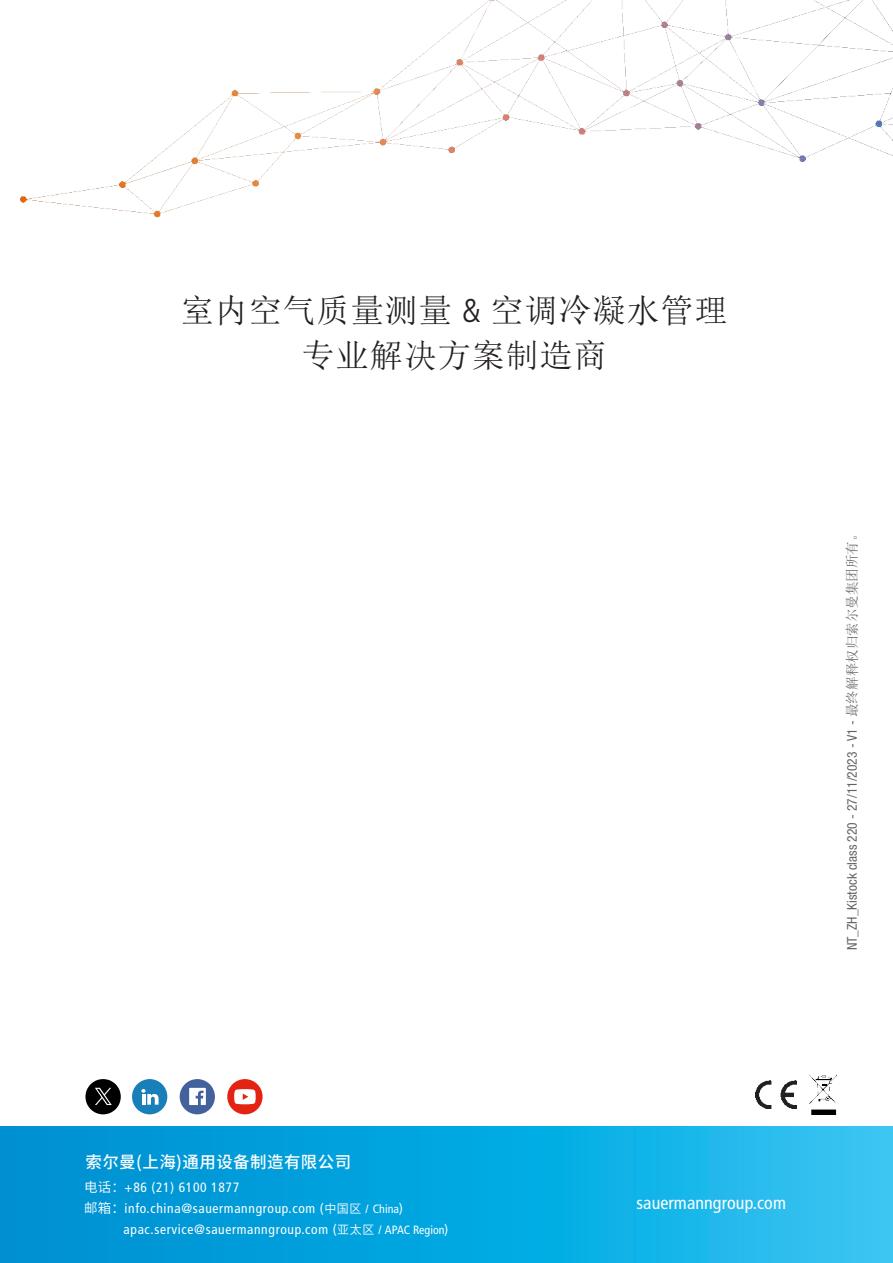
<style>
.page{position:relative;width:893px;height:1263px;background:#fff}
.page>*{position:absolute;margin:0;border:0;box-sizing:border-box;transform-origin:0 0}
.t1{font:33px/45px "Sim Sun";letter-spacing:.03em;color:#231f20;text-align:center}
.t2{font:condensed 18px "Frutiger LT Std";letter-spacing:.005em;color:#fff}
.t3{font:500 16.5px "Source Han Sans CN";letter-spacing:.025em;color:#fff}
.t4{font:condensed 13.5px "Frutiger LT Std";letter-spacing:.05em;color:#fff}
.t5{font:condensed 13.5px "Helvetica Neue LT Std";color:#636366}
.s1{font-family:"Frutiger LT Std";font-weight:300;font-stretch:condensed}
.s2{font-family:"Sim Sun";font-stretch:normal}
.s3{font-family:"Source Han Sans CN";font-stretch:normal}
.s4{font-family:"Source Han Sans CN";font-stretch:normal;font-size:12px}
.s5{font-size:12px}
</style>
<div class="page">
<svg style="left:0;top:1127px;width:893px;height:136px;background:#0ca8e0"></svg>
<img style="left:19px;top:0;width:874px;height:218px">
<svg style="left:180px;top:1079px;width:35px;height:35px"></svg>
<div style="left:132px;top:1079px;width:35px;height:35px;background:#187fb8;border-radius:50%"></div>
<svg style="left:141px;top:1089px;width:18px;height:16px"></svg>
<svg style="left:85px;top:1079px;width:36px;height:35px"></svg>
<div style="left:227px;top:1079px;width:36px;height:35px;background:#e42313;border-radius:50%"></div>
<svg style="left:234px;top:1089px;width:22px;height:15px"></svg>
<img style="left:756px;top:1080px;width:40px;height:29px">
<img style="left:809px;top:1075px;width:27px;height:39px">
<h1 class="t1" style="left:181px;top:287px;width:548px">室内空气质量测量 <span class="s1">&amp;</span> 空调冷凝水管理专业解决方案制造商</h1>
<p class="t5" style="left:844px;top:950px;width:424px;rotate:-90deg">NT_ZH_Kistock class 220 - 27/11/2023 - V1 - <span class="s2">最终解释权归索尔曼集团所有。</span></p>
<p class="t3" style="left:85px;top:1152px;width:267px">索尔曼(上海)通用设备制造有限公司</p>
<p class="t4" style="left:84px;top:1179px;width:157px"><span class="s3">电话：</span>+86 (21) 6100 1877</p>
<p class="t4" style="left:84px;top:1200px;width:320px"><span class="s3">邮箱：</span>info.china@sauermanngroup.com (<span class="s4">中国区</span> <span class="s5">/ China</span>)</p>
<p class="t4" style="left:124px;top:1221px;width:326px">apac.service@sauermanngroup.com (<span class="s4">亚太区</span> <span class="s5">/ APAC Region</span>)</p>
<h2 class="t2" style="left:636px;top:1192px;width:151px">sauermanngroup.com</h2>
</div>
